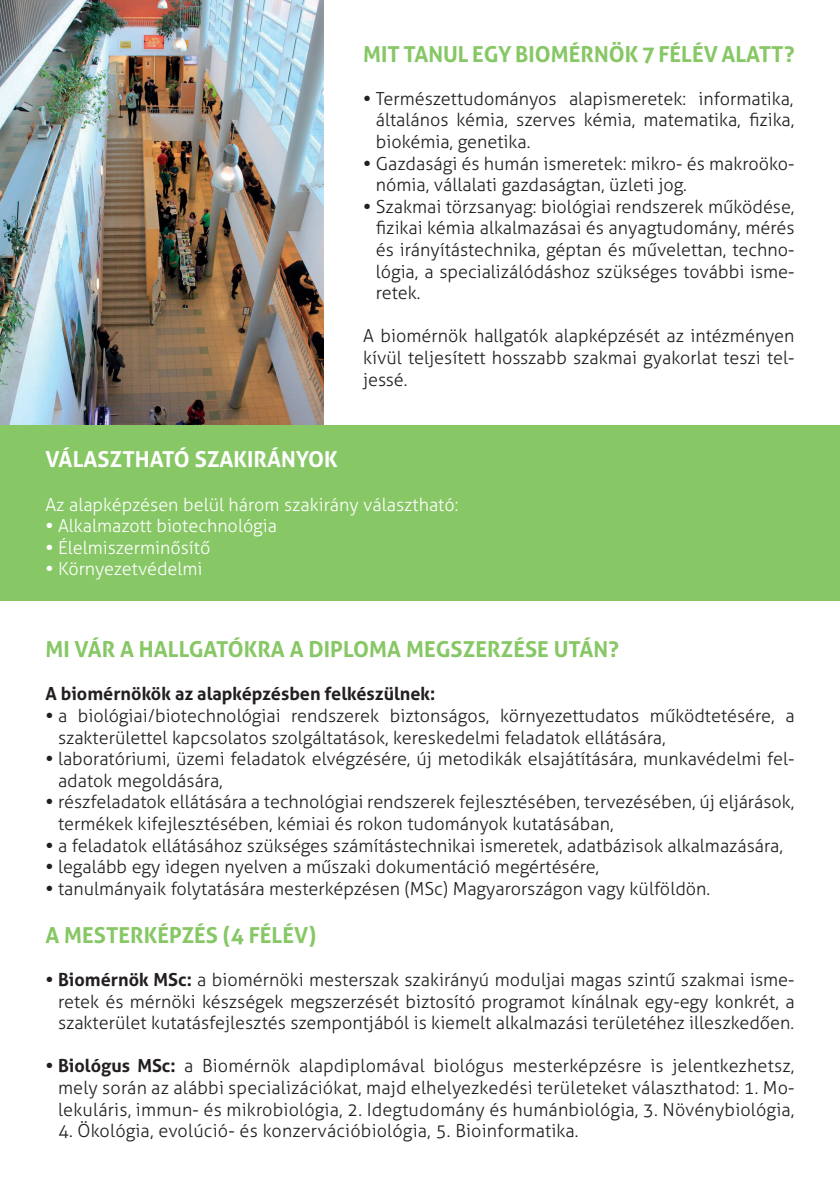
<style>
.page{position:relative;width:840px;height:1191px;background:#fff}
.page>*{position:absolute;margin:0;border:0;box-sizing:border-box;transform-origin:0 0}
.t1{font:700 22px "Aller";color:#87c765}
.t2{font:700 22px "Aller";color:#fff}
.t3{font:300 18px/21.6px "Aller";color:#231f20;text-align:justify}
.t4{font:300 18px "Aller";color:#fff}
.t5{font:700 18px "Aller";color:#231f20}
.s1{font-weight:700}
</style>
<div class="page">
<img style="left:0;top:0;width:323px;height:425px">
<div style="left:0;top:425px;width:839px;height:176px;background:#87c765"></div>
<p class="t1" style="left:363px;top:40px;width:432px">MIT TANUL EGY BIOMÉRNÖK 7 FÉLÉV ALATT?</p>
<p class="t3" style="left:375px;top:88px;width:420px;text-indent:-13px"><span class="s1">•</span> Természettudományos alapismeretek: informatika, általános kémia, szerves kémia, matematika, fizika, biokémia, genetika.</p>
<p class="t3" style="left:375px;top:152px;width:420px;text-indent:-13px"><span class="s1">•</span> Gazdasági és humán ismeretek: mikro- és makroöko&shy;nómia, vállalati gazdaságtan, üzleti jog.</p>
<p class="t3" style="left:375px;top:196px;width:420px;text-indent:-13px"><span class="s1">•</span> Szakmai törzsanyag: biológiai rendszerek működése, fizikai kémia alkalmazásai és anyagtudomány, mérés és irányítástechnika, géptan és művelettan, techno&shy;lógia, a specializálódáshoz szükséges további isme&shy;retek.</p>
<p class="t3" style="left:363px;top:325px;width:432px">A biomérnök hallgatók alapképzését az intézményen kívül teljesített hosszabb szakmai gyakorlat teszi tel&shy;jessé.</p>
<p class="t2" style="left:45px;top:446px;width:294px">VÁLASZTHATÓ SZAKIRÁNYOK</p>
<p class="t4" style="left:45px;top:493px;width:414px">Az alapképzésen belül három szakirány választható:</p>
<p class="t4" style="left:45px;top:515px;width:233px"><span class="s1">•</span> Alkalmazott biotechnológia</p>
<p class="t4" style="left:45px;top:536px;width:166px"><span class="s1">•</span> Élelmiszerminősítő</p>
<p class="t4" style="left:45px;top:558px;width:158px"><span class="s1">•</span> Környezetvédelmi</p>
<p class="t1" style="left:45px;top:635px;width:574px">MI VÁR A HALLGATÓKRA A DIPLOMA MEGSZERZÉSE UTÁN?</p>
<p class="t5" style="left:45px;top:683px;width:391px">A biomérnökök az alapképzésben felkészülnek:</p>
<p class="t3" style="left:58px;top:704px;width:737px;text-indent:-13px"><span class="s1">•</span> a biológiai/biotechnológiai rendszerek biztonságos, környezettudatos működtetésére, a szakterülettel kapcsolatos szolgáltatások, kereskedelmi feladatok ellátására,</p>
<p class="t3" style="left:58px;top:748px;width:737px;text-indent:-13px"><span class="s1">•</span> laboratóriumi, üzemi feladatok elvégzésére, új metodikák elsajátítására, munkavédelmi fel&shy;adatok megoldására,</p>
<p class="t3" style="left:58px;top:791px;width:737px;text-indent:-13px"><span class="s1">•</span> részfeladatok ellátására a technológiai rendszerek fejlesztésében, tervezésében, új eljárások, termékek kifejlesztésében, kémiai és rokon tudományok kutatásában,</p>
<p class="t3" style="left:45px;top:834px;width:738px"><span class="s1">•</span> a feladatok ellátásához szükséges számítástechnikai ismeretek, adatbázisok alkalmazására,</p>
<p class="t3" style="left:45px;top:856px;width:555px"><span class="s1">•</span> legalább egy idegen nyelven a műszaki dokumentáció megértésére,</p>
<p class="t3" style="left:45px;top:877px;width:666px"><span class="s1">•</span> tanulmányaik folytatására mesterképzésen (MSc) Magyarországon vagy külföldön.</p>
<p class="t1" style="left:45px;top:921px;width:272px">A MESTERKÉPZÉS (4 FÉLÉV)</p>
<p class="t3" style="left:58px;top:968px;width:737px;text-indent:-13px"><span class="s1">• Biomérnök MSc:</span> a biomérnöki mesterszak szakirányú moduljai magas szintű szakmai isme&shy;retek és mérnöki készségek megszerzését biztosító programot kínálnak egy-egy konkrét, a szakterület kutatásfejlesztés szempontjából is kiemelt alkalmazási területéhez illeszkedően.</p>
<p class="t3" style="left:58px;top:1055px;width:737px;text-indent:-13px"><span class="s1">• Biológus MSc:</span> a Biomérnök alapdiplomával biológus mesterképzésre is jelentkezhetsz, mely során az alábbi specializációkat, majd elhelyezkedési területeket választhatod: 1. Mo&shy;lekuláris, immun- és mikrobiológia, 2. Idegtudomány és humánbiológia, 3. Növénybiológia,</p>
<p class="t3" style="left:58px;top:1120px;width:522px">4. Ökológia, evolúció- és konzervációbiológia, 5. Bioinformatika.</p>
</div>
